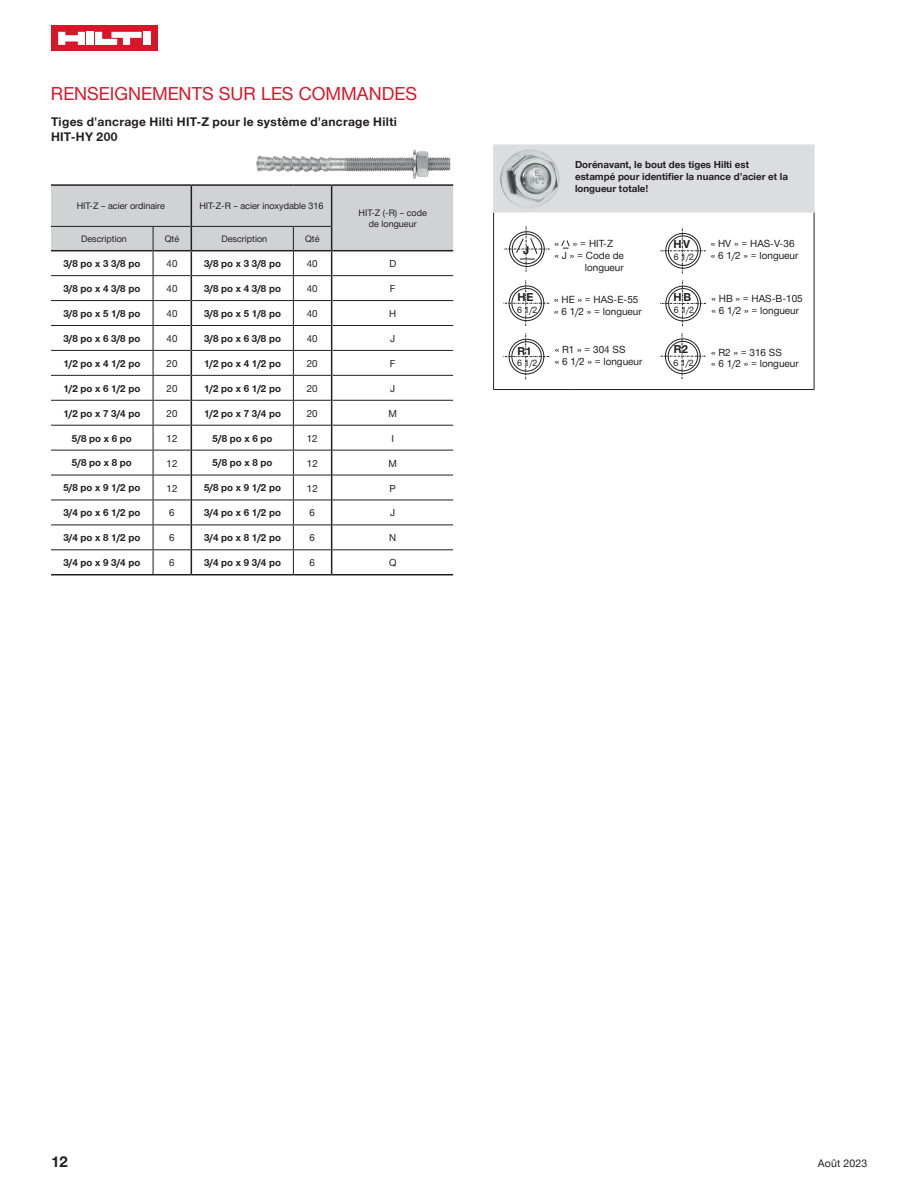
<style>
.page{position:relative;width:918px;height:1188px;background:#fff}
.page>*{position:absolute;margin:0;border:0;box-sizing:border-box;transform-origin:0 0}
.t1{font:18px "Hilti";color:#d71729}
.t2{font:700 15px "Hilti";color:#231f20}
.t3{font:700 12px/15px "Hilti";letter-spacing:.025em;color:#231f20}
.t4{font:700 11.1px "Hilti";letter-spacing:.08em;color:#231f20}
.t5{font:10.5px "Hilti";letter-spacing:.02em;color:#231f20}
.t6{font:9.9px/11.9px "Hilti";color:#231f20}
.t7{font:700 9.75px/11.7px "Hilti";color:#231f20}
.t8{font:9.75px "Hilti";color:#231f20}
.t9{font:9px/10.8px "Hilti";color:#231f20;text-align:center}
.t10{font:8.85px "Hilti";color:#231f20}
</style>
<div class="page">
<div style="left:51px;top:26px;width:106px;height:25px;background:#d71729"></div>
<div style="left:86px;top:32px;width:8px;height:13px;background:#fff"></div>
<div style="left:143px;top:32px;width:7px;height:13px;background:#fff"></div>
<svg style="left:58px;top:32px;width:27px;height:13px"></svg>
<svg style="left:95px;top:32px;width:47px;height:13px"></svg>
<img style="left:281px;top:150px;width:133px;height:9px">
<hr style="left:51px;top:184px;width:102px;height:2px;background:#231f20">
<hr style="left:153px;top:184px;width:38px;height:2px;background:#231f20">
<hr style="left:191px;top:184px;width:102px;height:2px;background:#231f20">
<hr style="left:293px;top:184px;width:39px;height:2px;background:#231f20">
<hr style="left:332px;top:184px;width:121px;height:2px;background:#231f20">
<hr style="left:51px;top:574px;width:102px;height:1px;background:#231f20">
<hr style="left:153px;top:574px;width:38px;height:1px;background:#231f20">
<hr style="left:191px;top:574px;width:102px;height:1px;background:#231f20">
<hr style="left:293px;top:574px;width:39px;height:1px;background:#231f20">
<hr style="left:332px;top:574px;width:121px;height:1px;background:#231f20">
<svg style="left:51px;top:185px;width:402px;height:389px"></svg>
<div style="left:494px;top:146px;width:320px;height:66px;background:#dcdddf"></div>
<hr style="left:814px;top:212px;width:1px;height:177px;background:#231f20">
<hr style="left:493px;top:212px;width:1px;height:177px;background:#231f20">
<hr style="left:493px;top:389px;width:76px;height:1px;background:#231f20">
<hr style="left:569px;top:389px;width:245px;height:1px;background:#231f20">
<hr style="left:493px;top:145px;width:76px;height:1px;background:#dcdddf">
<hr style="left:493px;top:145px;width:1px;height:67px;background:#dcdddf">
<hr style="left:569px;top:145px;width:245px;height:1px;background:#dcdddf">
<hr style="left:814px;top:145px;width:1px;height:67px;background:#dcdddf">
<img style="left:500px;top:149px;width:59px;height:60px">
<svg style="left:504px;top:226px;width:46px;height:46px"></svg>
<svg style="left:660px;top:228px;width:46px;height:45px"></svg>
<svg style="left:503px;top:280px;width:46px;height:46px"></svg>
<svg style="left:660px;top:280px;width:46px;height:46px"></svg>
<svg style="left:503px;top:333px;width:46px;height:46px"></svg>
<svg style="left:660px;top:333px;width:46px;height:46px"></svg>
<svg style="left:561px;top:240px;width:9px;height:9px"></svg>
<h1 class="t1" style="left:51px;top:81px;width:368px">RENSEIGNEMENTS SUR LES COMMANDES</h1>
<p class="t3" style="left:51px;top:114px;width:348px">Tiges d'ancrage Hilti HIT-Z pour le système d'ancrage Hilti<br>HIT-HY 200</p>
<p class="t9" style="left:77px;top:201px;width:90px">HIT-Z – acier ordinaire</p>
<p class="t9" style="left:199px;top:201px;width:126px">HIT-Z-R – acier inoxydable 316</p>
<p class="t9" style="left:359px;top:207px;width:70px">HIT-Z (-R) – code de longueur</p>
<p class="t9" style="left:81px;top:233px;width:47px">Description</p>
<p class="t9" style="left:165px;top:233px;width:16px">Qté</p>
<p class="t9" style="left:221px;top:233px;width:47px">Description</p>
<p class="t9" style="left:305px;top:233px;width:16px">Qté</p>
<p class="t7" style="left:63px;top:258px;width:78px">3/8 po x 3 3/8 po</p>
<p class="t8" style="left:167px;top:257px;width:12px">40</p>
<p class="t7" style="left:204px;top:258px;width:78px">3/8 po x 3 3/8 po</p>
<p class="t8" style="left:307px;top:257px;width:12px">40</p>
<p class="t8" style="left:389px;top:257px;width:8px">D</p>
<p class="t7" style="left:63px;top:282px;width:78px">3/8 po x 4 3/8 po</p>
<p class="t8" style="left:167px;top:282px;width:12px">40</p>
<p class="t7" style="left:204px;top:282px;width:78px">3/8 po x 4 3/8 po</p>
<p class="t8" style="left:307px;top:282px;width:12px">40</p>
<p class="t8" style="left:390px;top:282px;width:7px">F</p>
<p class="t7" style="left:63px;top:307px;width:78px">3/8 po x 5 1/8 po</p>
<p class="t8" style="left:167px;top:307px;width:12px">40</p>
<p class="t7" style="left:204px;top:307px;width:78px">3/8 po x 5 1/8 po</p>
<p class="t8" style="left:307px;top:307px;width:12px">40</p>
<p class="t8" style="left:389px;top:307px;width:9px">H</p>
<p class="t7" style="left:63px;top:332px;width:78px">3/8 po x 6 3/8 po</p>
<p class="t8" style="left:167px;top:332px;width:12px">40</p>
<p class="t7" style="left:204px;top:332px;width:78px">3/8 po x 6 3/8 po</p>
<p class="t8" style="left:307px;top:332px;width:12px">40</p>
<p class="t8" style="left:390px;top:332px;width:7px">J</p>
<p class="t7" style="left:63px;top:357px;width:78px">1/2 po x 4 1/2 po</p>
<p class="t8" style="left:167px;top:357px;width:12px">20</p>
<p class="t7" style="left:204px;top:357px;width:78px">1/2 po x 4 1/2 po</p>
<p class="t8" style="left:307px;top:357px;width:12px">20</p>
<p class="t8" style="left:390px;top:357px;width:7px">F</p>
<p class="t7" style="left:63px;top:382px;width:78px">1/2 po x 6 1/2 po</p>
<p class="t8" style="left:167px;top:381px;width:12px">20</p>
<p class="t7" style="left:204px;top:382px;width:78px">1/2 po x 6 1/2 po</p>
<p class="t8" style="left:307px;top:381px;width:12px">20</p>
<p class="t8" style="left:390px;top:381px;width:7px">J</p>
<p class="t7" style="left:63px;top:407px;width:78px">1/2 po x 7 3/4 po</p>
<p class="t8" style="left:167px;top:406px;width:12px">20</p>
<p class="t7" style="left:204px;top:407px;width:78px">1/2 po x 7 3/4 po</p>
<p class="t8" style="left:307px;top:406px;width:12px">20</p>
<p class="t8" style="left:389px;top:406px;width:10px">M</p>
<p class="t7" style="left:72px;top:432px;width:61px">5/8 po x 6 po</p>
<p class="t8" style="left:167px;top:431px;width:12px">12</p>
<p class="t7" style="left:213px;top:432px;width:61px">5/8 po x 6 po</p>
<p class="t8" style="left:307px;top:431px;width:12px">12</p>
<p class="t8" style="left:392px;top:431px;width:4px">I</p>
<p class="t7" style="left:72px;top:457px;width:61px">5/8 po x 8 po</p>
<p class="t8" style="left:167px;top:456px;width:12px">12</p>
<p class="t7" style="left:213px;top:457px;width:61px">5/8 po x 8 po</p>
<p class="t8" style="left:307px;top:456px;width:12px">12</p>
<p class="t8" style="left:389px;top:456px;width:10px">M</p>
<p class="t7" style="left:63px;top:482px;width:78px">5/8 po x 9 1/2 po</p>
<p class="t8" style="left:167px;top:481px;width:12px">12</p>
<p class="t7" style="left:204px;top:482px;width:78px">5/8 po x 9 1/2 po</p>
<p class="t8" style="left:307px;top:481px;width:12px">12</p>
<p class="t8" style="left:390px;top:481px;width:8px">P</p>
<p class="t7" style="left:63px;top:507px;width:78px">3/4 po x 6 1/2 po</p>
<p class="t8" style="left:169px;top:506px;width:7px">6</p>
<p class="t7" style="left:204px;top:507px;width:78px">3/4 po x 6 1/2 po</p>
<p class="t8" style="left:310px;top:506px;width:7px">6</p>
<p class="t8" style="left:390px;top:506px;width:7px">J</p>
<p class="t7" style="left:63px;top:532px;width:78px">3/4 po x 8 1/2 po</p>
<p class="t8" style="left:169px;top:531px;width:7px">6</p>
<p class="t7" style="left:204px;top:532px;width:78px">3/4 po x 8 1/2 po</p>
<p class="t8" style="left:310px;top:531px;width:7px">6</p>
<p class="t8" style="left:389px;top:531px;width:9px">N</p>
<p class="t7" style="left:63px;top:557px;width:78px">3/4 po x 9 3/4 po</p>
<p class="t8" style="left:169px;top:556px;width:7px">6</p>
<p class="t7" style="left:204px;top:557px;width:78px">3/4 po x 9 3/4 po</p>
<p class="t8" style="left:310px;top:556px;width:7px">6</p>
<p class="t8" style="left:389px;top:556px;width:9px">Q</p>
<p class="t7" style="left:575px;top:159px;width:215px">Dorénavant, le bout des tiges Hilti est estampé pour identifier la nuance d'acier et la longueur totale!</p>
<p class="t4" style="left:523px;top:242px;width:8px">J</p>
<p class="t4" style="left:518px;top:289px;width:18px">HE</p>
<p class="t10" style="left:517px;top:303px;width:22px">6 1/2</p>
<p class="t4" style="left:518px;top:343px;width:16px">R1</p>
<p class="t10" style="left:517px;top:357px;width:22px">6 1/2</p>
<p class="t6" style="left:555px;top:238px;width:6px">«</p>
<p class="t6" style="left:573px;top:238px;width:42px">» = HIT-Z</p>
<p class="t6" style="left:555px;top:250px;width:71px">« J » = Code de</p>
<p class="t6" style="left:585px;top:262px;width:40px">longueur</p>
<p class="t4" style="left:674px;top:236px;width:18px">HV</p>
<p class="t10" style="left:674px;top:251px;width:22px">6 1/2</p>
<p class="t6" style="left:711px;top:238px;width:89px">« HV » = HAS-V-36 « 6 1/2 » = longueur</p>
<p class="t4" style="left:674px;top:290px;width:19px">HB</p>
<p class="t10" style="left:674px;top:304px;width:22px">6 1/2</p>
<p class="t4" style="left:674px;top:342px;width:16px">R2</p>
<p class="t10" style="left:674px;top:356px;width:22px">6 1/2</p>
<p class="t6" style="left:554px;top:293px;width:89px">« HE » = HAS-E-55 « 6 1/2 » = longueur</p>
<p class="t6" style="left:711px;top:292px;width:93px">« HB » = HAS-B-105 « 6 1/2 » = longueur</p>
<p class="t6" style="left:555px;top:343px;width:89px">« R1 » = 304 SS<br>« 6 1/2 » = longueur</p>
<p class="t6" style="left:711px;top:346px;width:89px">« R2 » = 316 SS<br>« 6 1/2 » = longueur</p>
<h2 class="t2" style="left:51px;top:1151px;width:18px">12</h2>
<p class="t5" style="left:818px;top:1156px;width:51px">Août 2023</p>
</div>
